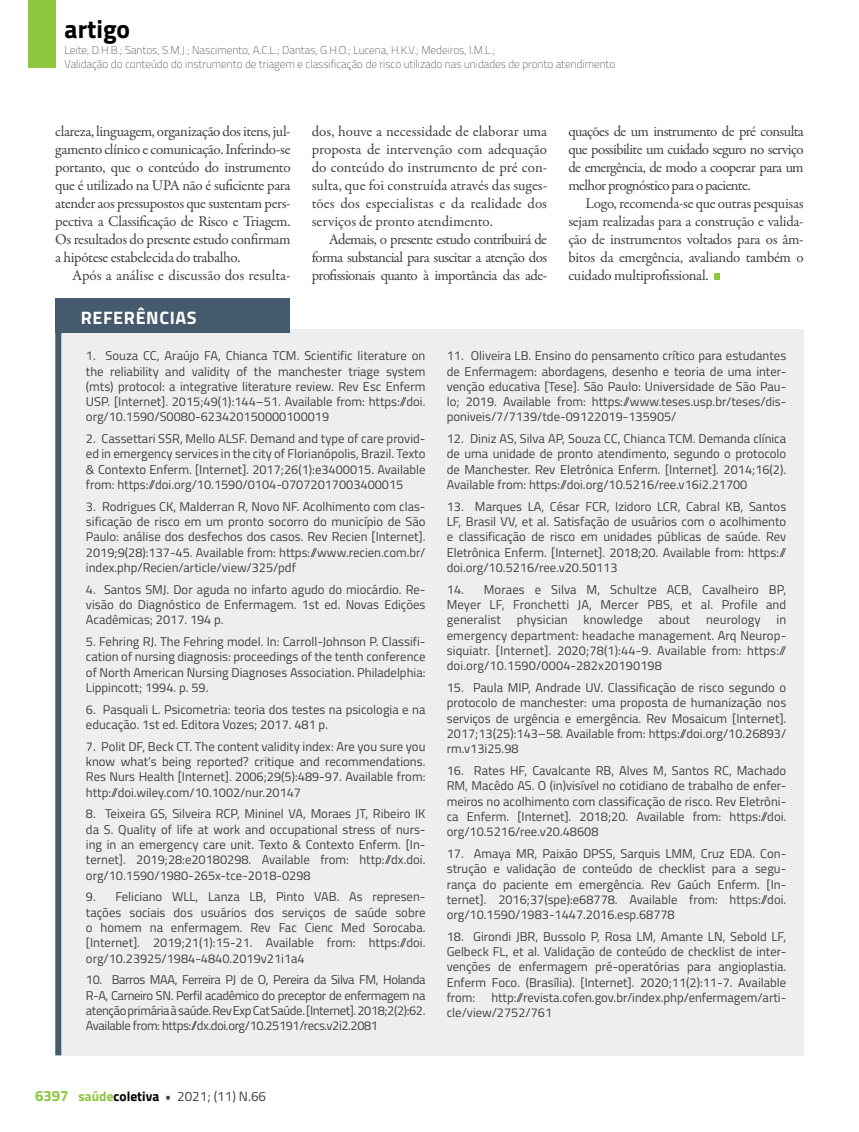
<style>
.page{position:relative;width:859px;height:1132px;background:#fff}
.page>*{position:absolute;margin:0;border:0;box-sizing:border-box;transform-origin:0 0}
.t1{font:700 25.5px "Titillium";color:#000}
.t2{font:700 18px "Titillium";letter-spacing:.035em;color:#fff}
.t3{font:15px/18px "Garamond Premr Pro";letter-spacing:-.025em;color:#414042;text-align:justify}
.t4{font:15px "Garamond Premr Pro";color:#414042}
.t5{font:13.5px "Titillium";color:#414042}
.t6{font:12.75px/15.3px "Titillium";color:#414042;text-align:justify}
.t7{font:100 11.25px/13.5px "Titillium";color:#414042}
.s1{font-weight:700;font-size:15px;color:#8dc63f}
.s2{font-weight:700;color:#8dc63f}
.s3{font-weight:700;color:#000}
.s4{font-weight:700}
</style>
<div class="page">
<div style="left:28px;top:0;width:27px;height:68px;background:#8dc63f"></div>
<svg style="left:714px;top:274px;width:6px;height:6px"></svg>
<div style="left:61px;top:329px;width:743px;height:725px;background:#eeeeef"></div>
<div style="left:55px;top:298px;width:234px;height:35px;background:#455a6c"></div>
<div style="left:55px;top:314px;width:6px;height:740px;background:#455a6c"></div>
<h1 class="t1" style="left:65px;top:10px;width:67px">artigo</h1>
<p class="t7" style="left:65px;top:43px;width:552px">Leite, D.H.B.; Santos, S.M.J.; Nascimento, A.C.L.; Dantas, G.H.O.; Lucena, H.K.V.; Medeiros, I.M.L.;<br>Validação do conteúdo do instrumento de triagem e classificação de risco utilizado nas unidades de pronto atendimento</p>
<p class="t3" style="left:55px;top:122px;width:237px">clareza, linguagem, organização dos itens, jul&shy;gamento clínico e comunicação. Inferindo-se portanto, que o conteúdo do instrumento que é utilizado na UPA não é suficiente para atender aos pressupostos que sustentam pers&shy;pectiva a Classificação de Risco e Triagem.<br>Os resultados do presente estudo confirmam a hipótese estabelecida do trabalho.</p>
<p class="t4" style="left:72px;top:266px;width:220px">Após a análise e discussão dos resulta-</p>
<p class="t3" style="left:312px;top:122px;width:237px">dos, houve a necessidade de elaborar uma proposta de intervenção com adequação do conteúdo do instrumento de pré con&shy;sulta, que foi construída através das suges&shy;tões dos especialistas e da realidade dos serviços de pronto atendimento.</p>
<p class="t3" style="left:312px;top:230px;width:237px;text-indent:17px">Ademais, o presente estudo contribuirá de forma substancial para suscitar a atenção dos profissionais quanto à importância das ade-</p>
<p class="t3" style="left:568px;top:122px;width:237px">quações de um instrumento de pré consulta que possibilite um cuidado seguro no serviço de emergência, de modo a cooperar para um melhor prognóstico para o paciente.</p>
<p class="t3" style="left:568px;top:194px;width:237px;text-indent:17px">Logo, recomenda-se que outras pesquisas sejam realizadas para a construção e valida&shy;ção de instrumentos voltados para os âm&shy;bitos da emergência, avaliando também o cuidado multiprofissional.</p>
<h2 class="t2" style="left:81px;top:303px;width:117px">REFERÊNCIAS</h2>
<p class="t6" style="left:86px;top:347px;width:341px">1. Souza CC, Araújo FA, Chianca TCM. Scientific literature on the reliability and validity of the manchester triage system (mts) protocol: a integrative literature review. Rev Esc Enferm USP. [Internet]. 2015;49(1):144–51. Available from: https://doi. org/10.1590/S0080-623420150000100019</p>
<p class="t6" style="left:86px;top:430px;width:341px">2. Cassettari SSR, Mello ALSF. Demand and type of care provid&shy;ed in emergency services in the city of Florianópolis, Brazil. Texto &amp; Contexto Enferm. [Internet]. 2017;26(1):e3400015. Available from: https://doi.org/10.1590/0104-07072017003400015</p>
<p class="t6" style="left:86px;top:498px;width:341px">3. Rodrigues CK, Malderran R, Novo NF. Acolhimento com clas&shy;sificação de risco em um pronto socorro do município de São Paulo: análise dos desfechos dos casos. Rev Recien [Internet].<br>2019;9(28):137-45. Available from: https://www.recien.com.br/ index.php/Recien/article/view/325/pdf</p>
<p class="t6" style="left:86px;top:581px;width:341px">4. Santos SMJ. Dor aguda no infarto agudo do miocárdio. Re&shy;visão do Diagnóstico de Enfermagem. 1st ed. Novas Edições Acadêmicas; 2017. 194 p.</p>
<p class="t6" style="left:86px;top:633px;width:341px">5. Fehring RJ. The Fehring model. In: Carroll-Johnson P. Classifi&shy;cation of nursing diagnosis: proceedings of the tenth conference of North American Nursing Diagnoses Association. Philadelphia:<br>Lippincott; 1994. p. 59.</p>
<p class="t6" style="left:86px;top:700px;width:341px">6. Pasquali L. Psicometria: teoria dos testes na psicologia e na educação. 1st ed. Editora Vozes; 2017. 481 p.</p>
<p class="t6" style="left:86px;top:737px;width:341px">7. Polit DF, Beck CT. The content validity index: Are you sure you know what’s being reported? critique and recommendations.<br>Res Nurs Health [Internet]. 2006;29(5):489-97. Available from: http://doi.wiley.com/10.1002/nur.20147</p>
<p class="t6" style="left:86px;top:805px;width:341px">8. Teixeira GS, Silveira RCP, Mininel VA, Moraes JT, Ribeiro IK da S. Quality of life at work and occupational stress of nurs&shy;ing in an emergency care unit. Texto &amp; Contexto Enferm. [In&shy;ternet]. 2019;28:e20180298. Available from: http://dx.doi. org/10.1590/1980-265x-tce-2018-0298</p>
<p class="t6" style="left:86px;top:888px;width:341px">9. Feliciano WLL, Lanza LB, Pinto VAB. As represen&shy;tações sociais dos usuários dos serviços de saúde sobre o homem na enfermagem. Rev Fac Cienc Med Sorocaba. [Internet]. 2019;21(1):15-21. Available from: https://doi. org/10.23925/1984-4840.2019v21i1a4</p>
<p class="t6" style="left:86px;top:971px;width:341px">10. Barros MAA, Ferreira PJ de O, Pereira da Silva FM, Holanda R-A, Carneiro SN. Perfil acadêmico do preceptor de enfermagem na atenção primária à saúde. Rev Exp Cat Saúde. [Internet]. 2018;2(2):62.<br>Available from: https://dx.doi.org/10.25191/recs.v2i2.2081</p>
<p class="t6" style="left:447px;top:347px;width:341px">11. Oliveira LB. Ensino do pensamento crítico para estudantes de Enfermagem: abordagens, desenho e teoria de uma inter&shy;venção educativa [Tese]. São Paulo: Universidade de São Pau&shy;lo; 2019. Available from: https://www.teses.usp.br/teses/dis&shy;poniveis/7/7139/tde-09122019-135905/</p>
<p class="t6" style="left:447px;top:430px;width:341px">12. Diniz AS, Silva AP, Souza CC, Chianca TCM. Demanda clínica de uma unidade de pronto atendimento, segundo o protocolo de Manchester. Rev Eletrônica Enferm. [Internet]. 2014;16(2).<br>Available from: https://doi.org/10.5216/ree.v16i2.21700</p>
<p class="t6" style="left:447px;top:498px;width:341px">13. Marques LA, César FCR, Izidoro LCR, Cabral KB, Santos LF, Brasil VV, et al. Satisfação de usuários com o acolhimento e classificação de risco em unidades públicas de saúde. Rev Eletrônica Enferm. [Internet]. 2018;20. Available from: https:// doi.org/10.5216/ree.v20.50113</p>
<p class="t6" style="left:447px;top:580px;width:341px">14. Moraes e Silva M, Schultze ACB, Cavalheiro BP, Meyer LF, Fronchetti JA, Mercer PBS, et al. Profile and generalist physician knowledge about neurology in emergency department: headache management. Arq Neurop&shy;siquiatr. [Internet]. 2020;78(1):44-9. Available from: https:// doi.org/10.1590/0004-282x20190198</p>
<p class="t6" style="left:447px;top:679px;width:341px">15. Paula MIP, Andrade UV. Classificação de risco segundo o protocolo de manchester: uma proposta de humanização nos serviços de urgência e emergência. Rev Mosaicum [Internet].<br>2017;13(25):143–58. Available from: https://doi.org/10.26893/ rm.v13i25.98</p>
<p class="t6" style="left:447px;top:762px;width:341px">16. Rates HF, Cavalcante RB, Alves M, Santos RC, Machado RM, Macêdo AS. O (in)visível no cotidiano de trabalho de enfer&shy;meiros no acolhimento com classificação de risco. Rev Eletrôni&shy;ca Enferm. [Internet]. 2018;20. Available from: https://doi. org/10.5216/ree.v20.48608</p>
<p class="t6" style="left:447px;top:844px;width:341px">17. Amaya MR, Paixão DPSS, Sarquis LMM, Cruz EDA. Con&shy;strução e validação de conteúdo de checklist para a segu&shy;rança do paciente em emergência. Rev Gaúch Enferm. [In&shy;ternet]. 2016;37(spe):e68778. Available from: https://doi. org/10.1590/1983-1447.2016.esp.68778</p>
<p class="t6" style="left:447px;top:927px;width:341px">18. Girondi JBR, Bussolo P, Rosa LM, Amante LN, Sebold LF, Gelbeck FL, et al. Validação de conteúdo de checklist de inter&shy;venções de enfermagem pré-operatórias para angioplastia.<br>Enferm Foco. (Brasília). [Internet]. 2020;11(2):11-7. Available from: http://revista.cofen.gov.br/index.php/enfermagem/arti&shy;cle/view/2752/761</p>
<p class="t5" style="left:35px;top:1086px;width:233px"><span class="s1">6397</span> <span class="s2">saúde</span><span class="s3">coletiva</span> <span class="s4">•</span> 2021; (11) N.66</p>
</div>
